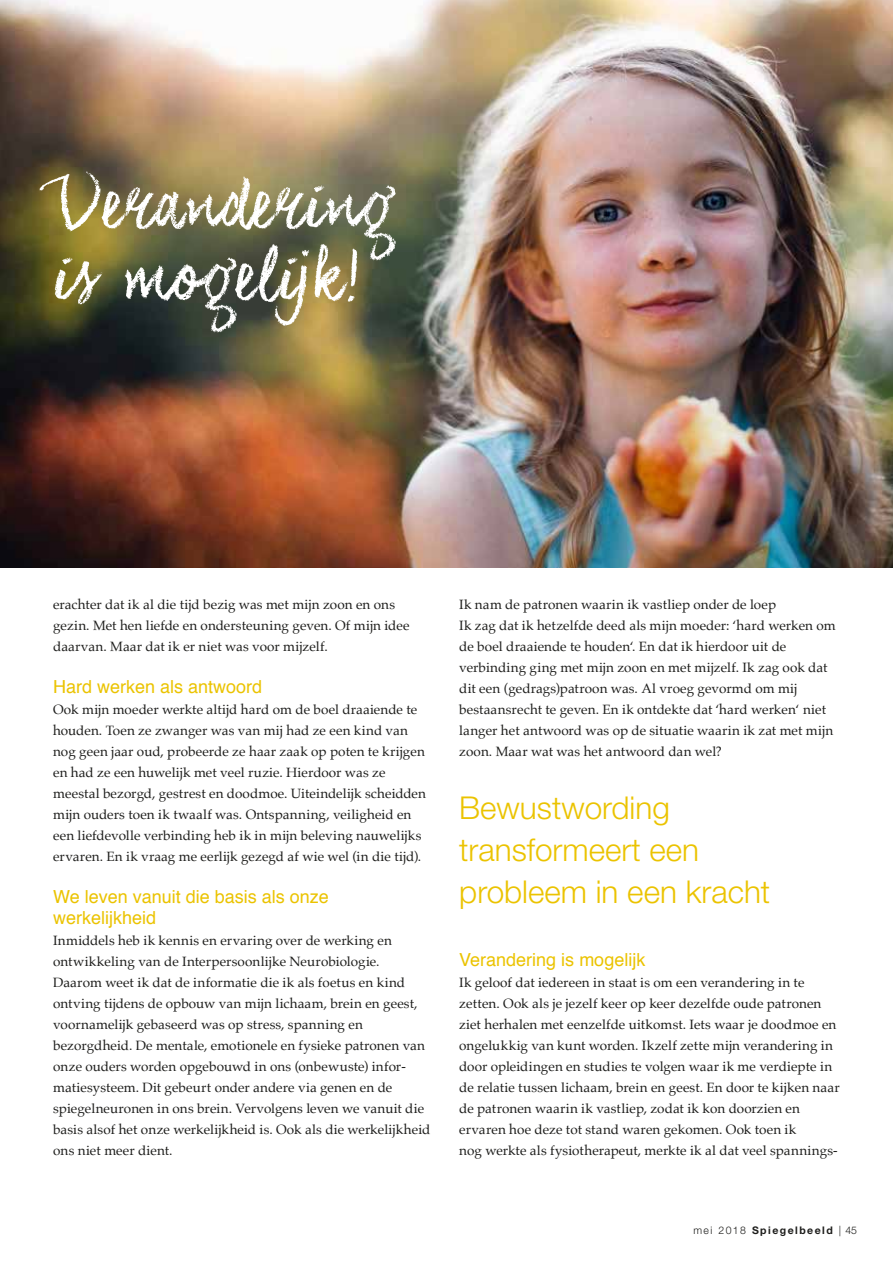
<style>
.page{position:relative;width:893px;height:1263px;background:#fff}
.page>*{position:absolute;margin:0;border:0;box-sizing:border-box;transform-origin:0 0}
.t1{font:66px/72px "Coalhand Luke CG";color:#fff}
.t2{font:300 31.5px/42px "Helvetica Neue";color:#ebc300}
.t3{font:18px/21px "Helvetica";color:#ebc300}
.t4{font:13.5px/21px "Palatino";letter-spacing:.005em;color:#1d1d1b}
.t5{font:700 10.5px "Helvetica Neue";letter-spacing:.14em;color:#1d1d1b}
.s1{font-weight:300}
</style>
<div class="page">
<img style="left:0;top:0;width:893px;height:567px">
<h1 class="t1" style="left:53px;top:168px;width:341px">Verandering is mogelijk!</h1>
<p class="t4" style="left:53px;top:594px;width:358px">erachter dat ik al die tijd bezig was met mijn zoon en ons gezin. Met hen liefde en ondersteuning geven. Of mijn idee daarvan. Maar dat ik er niet was voor mijzelf.</p>
<h3 class="t3" style="left:53px;top:677px;width:211px">Hard werken als antwoord</h3>
<p class="t4" style="left:53px;top:699px;width:374px">Ook mijn moeder werkte altijd hard om de boel draaiende te houden. Toen ze zwanger was van mij had ze een kind van nog geen jaar oud, probeerde ze haar zaak op poten te krijgen en had ze een huwelijk met veel ruzie. Hierdoor was ze meestal bezorgd, gestrest en doodmoe. Uiteindelijk scheidden mijn ouders toen ik twaalf was. Ontspanning, veiligheid en een liefdevolle verbinding heb ik in mijn beleving nauwelijks ervaren. En ik vraag me eerlijk gezegd af wie wel (in die tijd).</p>
<h3 class="t3" style="left:53px;top:887px;width:277px">We leven vanuit die basis als onze werkelijkheid</h3>
<p class="t4" style="left:53px;top:930px;width:379px">Inmiddels heb ik kennis en ervaring over de werking en ontwikkeling van de Interpersoonlijke Neurobiologie.<br>Daarom weet ik dat de informatie die ik als foetus en kind ontving tijdens de opbouw van mijn lichaam, brein en geest, voornamelijk gebaseerd was op stress, spanning en bezorgdheid. De mentale, emotionele en fysieke patronen van onze ouders worden opgebouwd in ons (onbewuste) infor&shy;matiesysteem. Dit gebeurt onder andere via genen en de spiegelneuronen in ons brein. Vervolgens leven we vanuit die basis alsof het onze werkelijkheid is. Ook als die werkelijkheid ons niet meer dient.</p>
<p class="t4" style="left:459px;top:594px;width:378px">Ik nam de patronen waarin ik vastliep onder de loep<br>Ik zag dat ik hetzelfde deed als mijn moeder: ‘hard werken om de boel draaiende te houden‘. En dat ik hierdoor uit de verbinding ging met mijn zoon en met mijzelf. Ik zag ook dat dit een (gedrags)patroon was. Al vroeg gevormd om mij bestaansrecht te geven. En ik ontdekte dat ‘hard werken‘ niet langer het antwoord was op de situatie waarin ik zat met mijn zoon. Maar wat was het antwoord dan wel?</p>
<h2 class="t2" style="left:459px;top:786px;width:313px">Bewustwording transformeert een probleem in een kracht</h2>
<h3 class="t3" style="left:459px;top:950px;width:188px">Verandering is mogelijk</h3>
<p class="t4" style="left:459px;top:972px;width:382px">Ik geloof dat iedereen in staat is om een verandering in te zetten. Ook als je jezelf keer op keer dezelfde oude patronen ziet herhalen met eenzelfde uitkomst. Iets waar je doodmoe en ongelukkig van kunt worden. Ikzelf zette mijn verandering in door opleidingen en studies te volgen waar ik me verdiepte in de relatie tussen lichaam, brein en geest. En door te kijken naar de patronen waarin ik vastliep, zodat ik kon doorzien en ervaren hoe deze tot stand waren gekomen. Ook toen ik<br>nog werkte als fysiotherapeut, merkte ik al dat veel spannings-</p>
<p class="t5" style="left:693px;top:1223px;width:165px"><span class="s1">mei 2018</span> Spiegelbeeld <span class="s1">| 45</span></p>
</div>
